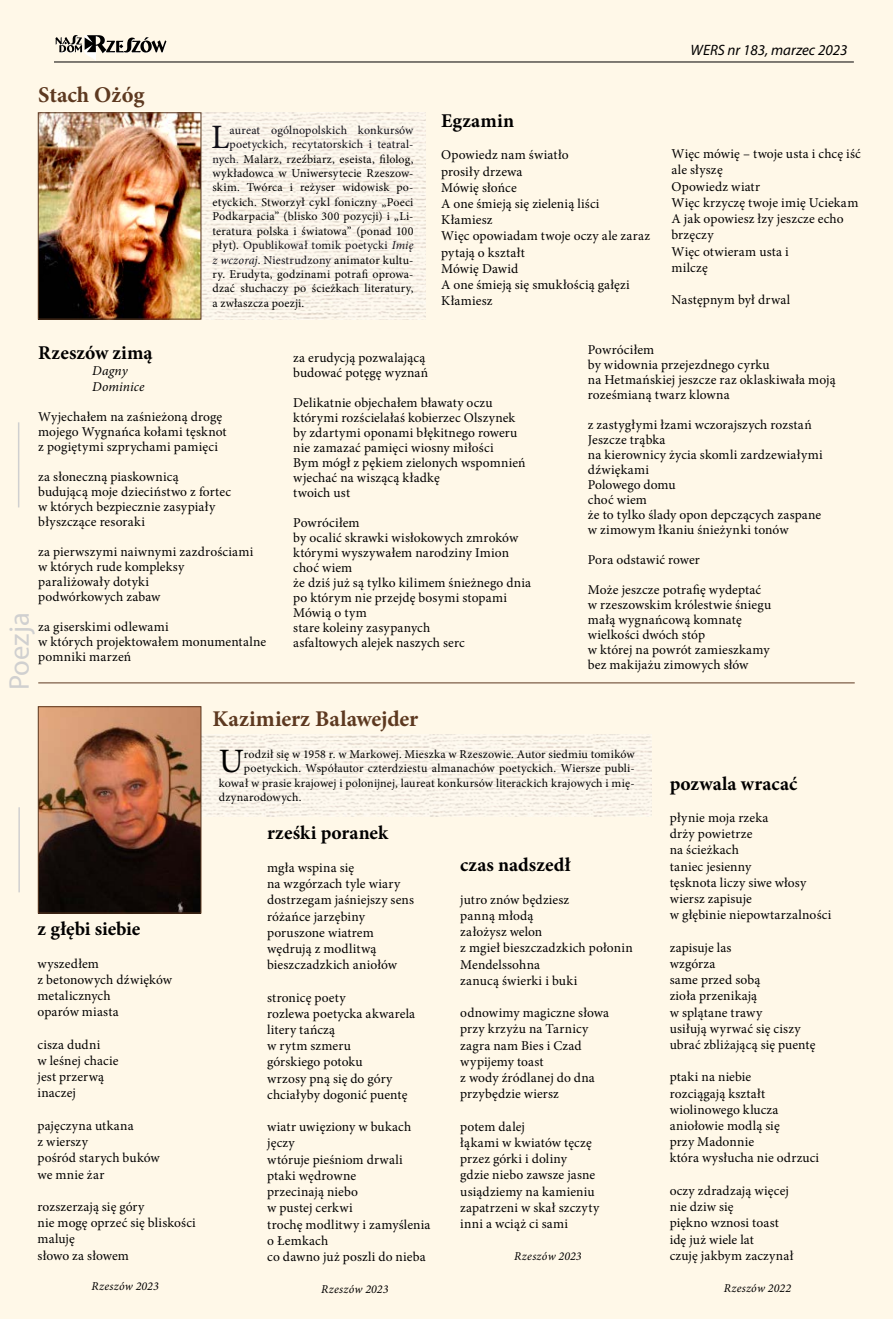
<style>
.page{position:relative;width:893px;height:1319px;background:#fff}
.page>*{position:absolute;margin:0;border:0;box-sizing:border-box;transform-origin:0 0}
.t1{font:34.2px "Minion Pro";color:#111019}
.t2{font:34.2px "Minion Pro";color:#000}
.t3{font:28.5px "Myriad Pro";color:#d0d0d0}
.t4{font:700 22.5px "Minion Pro";letter-spacing:-.005em;color:#5d3920}
.t5{font:700 19.5px "Minion Pro";letter-spacing:.005em;color:#000}
.t6{font:italic 15px "Myriad Pro";color:#000}
.t7{font:13.5px/16.2px "Minion Pro";letter-spacing:.01em;color:#000}
.t8{font:italic 13.5px/16.2px "Minion Pro";letter-spacing:.005em;color:#000}
.t9{font:12px "Minion Pro";letter-spacing:.015em;color:#000}
.t10{font:12px "Minion Pro";letter-spacing:.015em;color:#111019}
.t11{font:italic 12px "Minion Pro";letter-spacing:.02em;color:#000}
.s1{color:#111019}
.s2{color:#3c3f47}
.s3{color:#000}
.s4{font-style:italic}
.s5{font-style:italic;color:#111019}
</style>
<div class="page">
<div style="left:0;top:0;width:893px;height:1318px;background:#fff8e8"></div>
<img style="left:201px;top:113px;width:224px;height:206px">
<img style="left:201px;top:734px;width:451px;height:82px">
<svg style="left:55px;top:35px;width:112px;height:26px"></svg>
<hr style="left:54px;top:62px;width:800px;height:1px;background:#000">
<hr style="left:18px;top:807px;width:2px;height:85px;background:#d0d0d0">
<hr style="left:18px;top:422px;width:1px;height:85px;background:#d0d0d0">
<img style="left:40px;top:114px;width:159px;height:203px">
<div style="left:38px;top:112px;width:163px;height:207px;border:1px solid #5d3920"></div>
<img style="left:40px;top:708px;width:159px;height:203px">
<div style="left:38px;top:706px;width:163px;height:207px;border:1px solid #5d3920"></div>
<hr style="left:38px;top:682px;width:817px;height:1px;background:#5d3920">
<h3 class="t4" style="left:38px;top:79px;width:108px">Stach Ożóg</h3>
<h1 class="t1" style="left:211px;top:114px;width:20px">L</h1>
<p class="t10" style="left:230px;top:122px;width:185px">aureat ogólnopolskich konkursów</p>
<p class="t10" style="left:230px;top:136px;width:185px">poetyckich, recytatorskich i teatral-</p>
<p class="t9" style="left:212px;top:151px;width:203px"><span class="s1">nych</span><span class="s2">.</span> Malarz, rzeźbiarz, eseista, filolog,</p>
<p class="t9" style="left:212px;top:165px;width:203px">wykładowca w Uniwersytecie Rzeszow-</p>
<p class="t9" style="left:212px;top:179px;width:203px">skim. Twórca i reżyser widowisk po-</p>
<p class="t9" style="left:212px;top:194px;width:203px">etyckich. Stworzył cykl foniczny „Poeci</p>
<p class="t9" style="left:212px;top:208px;width:203px">Podkarpacia” (blisko 300 pozycji) i „Li-</p>
<p class="t9" style="left:212px;top:223px;width:203px">teratura polska i światowa” (ponad 100</p>
<p class="t10" style="left:212px;top:237px;width:203px"><span class="s3">płyt).</span> Opublikował tomik poetycki <span class="s4">Imię</span></p>
<p class="t9" style="left:212px;top:251px;width:203px"><span class="s5">z wczoraj</span><span class="s1">. Niestrudzony</span> animator kultu-</p>
<p class="t9" style="left:212px;top:266px;width:203px">ry. Erudyta, godzinami potrafi oprowa-</p>
<p class="t9" style="left:212px;top:280px;width:203px">dzać słuchaczy po ścieżkach literatury,</p>
<p class="t9" style="left:212px;top:295px;width:93px">a zwłaszcza poezji.</p>
<p class="t6" style="left:691px;top:42px;width:158px">WERS nr 183, marzec 2023</p>
<h3 class="t5" style="left:441px;top:107px;width:74px">Egzamin</h3>
<p class="t7" style="left:441px;top:147px;width:210px">Opowiedz nam światło<br>prosiły drzewa<br>Mówię słońce<br>A one śmieją się zielenią liści<br>Kłamiesz<br>Więc opowiadam twoje oczy ale zaraz pytają o kształt<br>Mówię Dawid<br>A one śmieją się smukłością gałęzi<br>Kłamiesz</p>
<p class="t7" style="left:671px;top:146px;width:191px">Więc mówię – twoje usta i chcę iść ale słyszę<br>Opowiedz wiatr<br>Więc krzyczę twoje imię Uciekam<br>A jak opowiesz łzy jeszcze echo brzęczy<br>Więc otwieram usta i<br>milczę</p>
<p class="t7" style="left:671px;top:292px;width:120px">Następnym był drwal</p>
<h3 class="t5" style="left:38px;top:338px;width:116px">Rzeszów zimą</h3>
<p class="t8" style="left:92px;top:362px;width:54px">Dagny<br>Dominice</p>
<p class="t7" style="left:38px;top:409px;width:190px;line-height:15px">Wyjechałem na zaśnieżoną drogę mojego Wygnańca kołami tęsknot z pogiętymi szprychami pamięci</p>
<p class="t7" style="left:38px;top:469px;width:194px;line-height:15px">za słoneczną piaskownicą budującą moje dzieciństwo z fortec w których bezpiecznie zasypiały błyszczące resoraki</p>
<p class="t7" style="left:38px;top:544px;width:217px;line-height:15px">za pierwszymi naiwnymi zazdrościami w których rude kompleksy paraliżowały dotyki<br>podwórkowych zabaw</p>
<p class="t7" style="left:38px;top:619px;width:229px;line-height:15px">za giserskimi odlewami<br>w których projektowałem monumentalne pomniki marzeń</p>
<h2 class="t3" style="left:4px;top:690px;width:79px;rotate:-90deg">Poezja</h2>
<p class="t7" style="left:293px;top:350px;width:137px;line-height:15px">za erudycją pozwalającą budować potęgę wyznań</p>
<p class="t7" style="left:293px;top:395px;width:234px;line-height:15px">Delikatnie objechałem bławaty oczu którymi rozścielałaś kobierzec Olszynek by zdartymi oponami błękitnego roweru nie zamazać pamięci wiosny miłości<br>Bym mógł z pękiem zielonych wspomnień wjechać na wiszącą kładkę<br>twoich ust</p>
<p class="t7" style="left:293px;top:515px;width:239px;line-height:15px">Powróciłem<br>by ocalić skrawki wisłokowych zmroków którymi wyszywałem narodziny Imion choć wiem<br>że dziś już są tylko kilimem śnieżnego dnia po którym nie przejdę bosymi stopami<br>Mówią o tym<br>stare koleiny zasypanych<br>asfaltowych alejek naszych serc</p>
<h3 class="t4" style="left:212px;top:702px;width:207px">Kazimierz Balawejder</h3>
<p class="t7" style="left:588px;top:342px;width:249px;line-height:15px">Powróciłem<br>by widownia przejezdnego cyrku<br>na Hetmańskiej jeszcze raz oklaskiwała moją roześmianą twarz klowna</p>
<p class="t7" style="left:588px;top:417px;width:236px;line-height:15px">z zastygłymi łzami wczorajszych rozstań<br>Jeszcze trąbka<br>na kierownicy życia skomli zardzewiałymi dźwiękami<br>Polowego domu<br>choć wiem<br>że to tylko ślady opon depczących zaspane w zimowym łkaniu śnieżynki tonów</p>
<p class="t7" style="left:588px;top:552px;width:114px">Pora odstawić rower</p>
<p class="t7" style="left:588px;top:582px;width:185px;line-height:15px">Może jeszcze potrafię wydeptać w rzeszowskim królestwie śniegu małą wygnańcową komnatę wielkości dwóch stóp<br>w której na powrót zamieszkamy bez makijażu zimowych słów</p>
<h3 class="t5" style="left:38px;top:915px;width:104px">z głębi siebie</h3>
<p class="t7" style="left:38px;top:955px;width:136px">wyszedłem<br>z betonowych dźwięków metalicznych<br>oparów miasta</p>
<p class="t7" style="left:38px;top:1036px;width:82px">cisza dudni<br>w leśnej chacie jest przerwą inaczej</p>
<p class="t7" style="left:38px;top:1117px;width:124px">pajęczyna utkana<br>z wierszy<br>pośród starych buków we mnie żar</p>
<p class="t7" style="left:38px;top:1198px;width:160px">rozszerzają się góry<br>nie mogę oprzeć się bliskości maluję<br>słowo za słowem</p>
<p class="t11" style="left:92px;top:1277px;width:69px">Rzeszów 2023</p>
<h1 class="t2" style="left:219px;top:738px;width:27px">U</h1>
<p class="t9" style="left:244px;top:746px;width:392px">rodził się w 1958 r. w Markowej. Mieszka w Rzeszowie. Autor siedmiu tomików</p>
<p class="t9" style="left:244px;top:760px;width:392px">poetyckich. Współautor czterdziestu almanachów poetyckich. Wiersze publi-</p>
<p class="t9" style="left:219px;top:774px;width:417px">kował w prasie krajowej i polonijnej, laureat konkursów literackich krajowych i mię-</p>
<p class="t9" style="left:219px;top:789px;width:84px">dzynarodowych.</p>
<h3 class="t5" style="left:267px;top:819px;width:122px">rześki poranek</h3>
<p class="t7" style="left:267px;top:859px;width:148px">mgła wspina się<br>na wzgórzach tyle wiary dostrzegam jaśniejszy sens różańce jarzębiny poruszone wiatrem wędrują z modlitwą bieszczadzkich aniołów</p>
<p class="t7" style="left:267px;top:989px;width:149px">stronicę poety<br>rozlewa poetycka akwarela litery tańczą<br>w rytm szmeru<br>górskiego potoku<br>wrzosy pną się do góry chciałyby dogonić puentę</p>
<p class="t7" style="left:267px;top:1118px;width:165px">wiatr uwięziony w bukach jęczy<br>wtóruje pieśniom drwali ptaki wędrowne<br>przecinają niebo<br>w pustej cerkwi<br>trochę modlitwy i zamyślenia o Łemkach<br>co dawno już poszli do nieba</p>
<p class="t11" style="left:321px;top:1280px;width:69px">Rzeszów 2023</p>
<h3 class="t5" style="left:460px;top:851px;width:112px">czas nadszedł</h3>
<p class="t7" style="left:460px;top:891px;width:174px">jutro znów będziesz<br>panną młodą<br>założysz welon<br>z mgieł bieszczadzkich połonin<br>Mendelssohna<br>zanucą świerki i buki</p>
<p class="t7" style="left:460px;top:1004px;width:150px">odnowimy magiczne słowa przy krzyżu na Tarnicy zagra nam Bies i Czad wypijemy toast<br>z wody źródlanej do dna przybędzie wiersz</p>
<p class="t7" style="left:460px;top:1118px;width:140px">potem dalej<br>łąkami w kwiatów tęczę przez górki i doliny gdzie niebo zawsze jasne usiądziemy na kamieniu zapatrzeni w skał szczyty inni a wciąż ci sami</p>
<p class="t11" style="left:514px;top:1248px;width:69px">Rzeszów 2023</p>
<h3 class="t5" style="left:670px;top:769px;width:129px">pozwala wracać</h3>
<p class="t7" style="left:670px;top:809px;width:163px">płynie moja rzeka<br>drży powietrze<br>na ścieżkach<br>taniec jesienny<br>tęsknota liczy siwe włosy wiersz zapisuje<br>w głębinie niepowtarzalności</p>
<p class="t7" style="left:670px;top:939px;width:147px">zapisuje las<br>wzgórza<br>same przed sobą<br>zioła przenikają<br>w splątane trawy<br>usiłują wyrwać się ciszy ubrać zbliżającą się puentę</p>
<p class="t7" style="left:670px;top:1068px;width:151px">ptaki na niebie<br>rozciągają kształt wiolinowego klucza aniołowie modlą się<br>przy Madonnie<br>która wysłucha nie odrzuci</p>
<p class="t7" style="left:670px;top:1182px;width:125px">oczy zdradzają więcej nie dziw się<br>piękno wznosi toast idę już wiele lat<br>czuję jakbym zaczynał</p>
<p class="t11" style="left:724px;top:1279px;width:69px">Rzeszów 2022</p>
</div>
